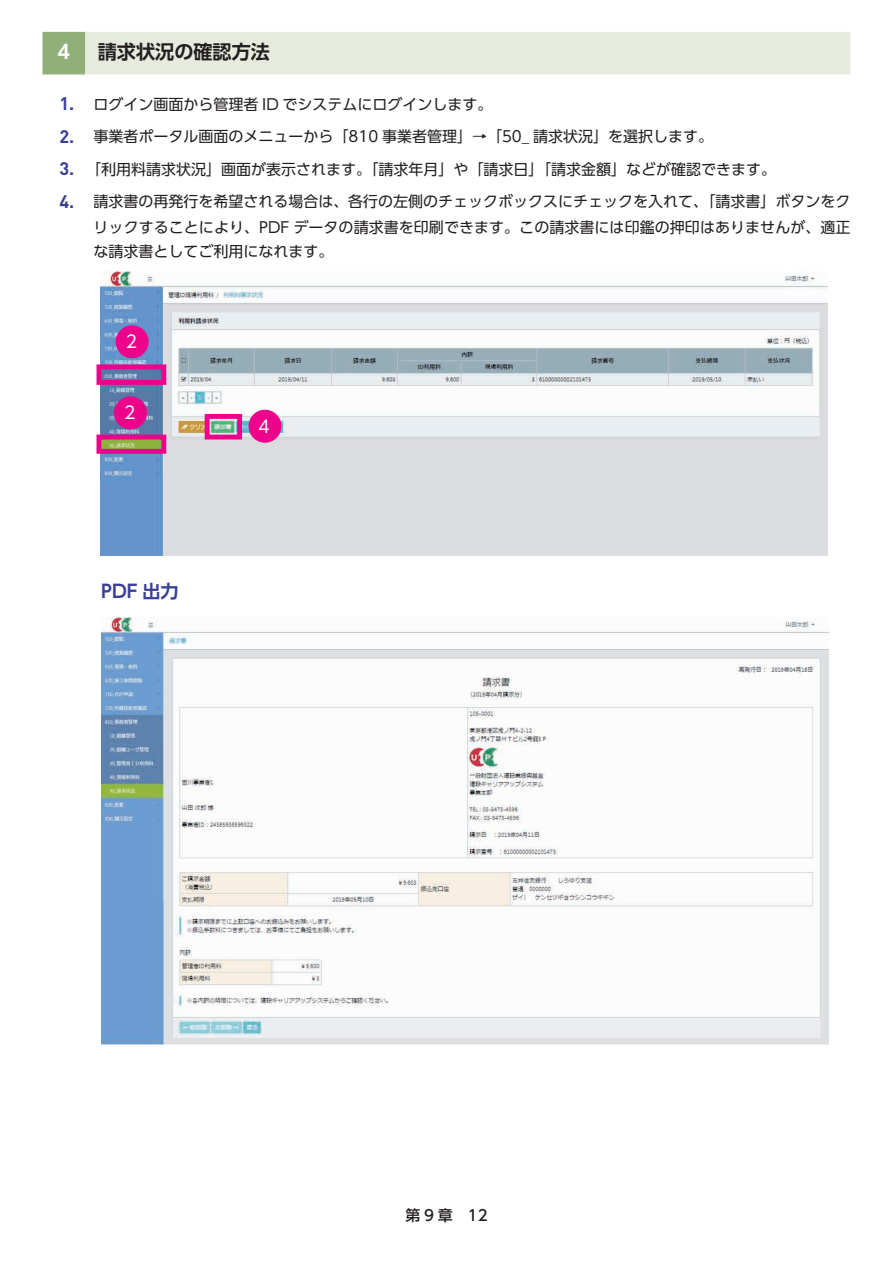
<style>
.page{position:relative;width:893px;height:1263px;background:#fff}
.page>*{position:absolute;margin:0;border:0;box-sizing:border-box;transform-origin:0 0}
.t1{font:700 19.2px "UD Shin Go Pro De";color:#231f20}
.t2{font:700 19.2px "UD Shin Go Pro De";color:#fff}
.t3{font:700 18px "UD Shin Go Pro De";color:#393f97}
.t4{font:17.1px "UD Shin Go Pro";color:#fff}
.t5{font:15px/25.5px "UD Shin Go Pro";color:#231f20;text-align:right}
.t6{font:500 15px "UD Shin Go Pro";color:#231f20}
.s1{font-family:"DIN Pro";font-weight:700;font-size:18px;color:#393f97}
</style>
<div class="page">
<div style="left:43px;top:32px;width:807px;height:42px;background:#e6ebdd"></div>
<div style="left:43px;top:32px;width:42px;height:42px;background:#91b079"></div>
<img style="left:100px;top:272px;width:728px;height:283px">
<div style="left:97px;top:364px;width:69px;height:21px;border:5px solid #ed028c"></div>
<div style="left:97px;top:435px;width:69px;height:19px;border:5px solid #ed028c"></div>
<div style="left:205px;top:414px;width:37px;height:25px;border:5px solid #ed028c"></div>
<div style="left:116px;top:325px;width:33px;height:33px;background:#ed028c;border-radius:50%"></div>
<div style="left:114px;top:396px;width:33px;height:33px;background:#ed028c;border-radius:50%"></div>
<div style="left:248px;top:410px;width:33px;height:33px;background:#ed028c;border-radius:50%"></div>
<img style="left:101px;top:618px;width:728px;height:427px">
<p class="t2" style="left:57px;top:36px;width:14px">4</p>
<p class="t1" style="left:98px;top:36px;width:174px">請求状況の確認方法</p>
<p class="t5" style="left:60px;top:91px;width:435px"><span class="s1">1.</span> ログイン画面から管理者 ID でシステムにログインします。</p>
<p class="t5" style="left:60px;top:123px;width:655px"><span class="s1">2.</span> 事業者ポータル画面のメニューから「810 事業者管理」→「50_ 請求状況」を選択します。</p>
<p class="t5" style="left:60px;top:156px;width:718px"><span class="s1">3.</span> 「利用料請求状況」画面が表示されます。「請求年月」や「請求日」「請求金額」などが確認できます。</p>
<p class="t5" style="left:60px;top:188px;width:792px"><span class="s1">4.</span> 請求書の再発行を希望される場合は、各行の左側のチェックボックスにチェックを入れて、「請求書」ボタンをクリックすることにより、PDF データの請求書を印刷できます。この請求書には印鑑の押印はありませんが、適正</p>
<p class="t5" style="left:94px;top:238px;width:241px">な請求書としてご利用になれます。</p>
<p class="t4" style="left:126px;top:328px;width:13px">2</p>
<p class="t4" style="left:124px;top:399px;width:13px">2</p>
<p class="t3" style="left:101px;top:577px;width:79px">PDF 出力</p>
<p class="t4" style="left:259px;top:412px;width:13px">4</p>
<p class="t6" style="left:405px;top:1203px;width:84px">第 9 章　12</p>
</div>
